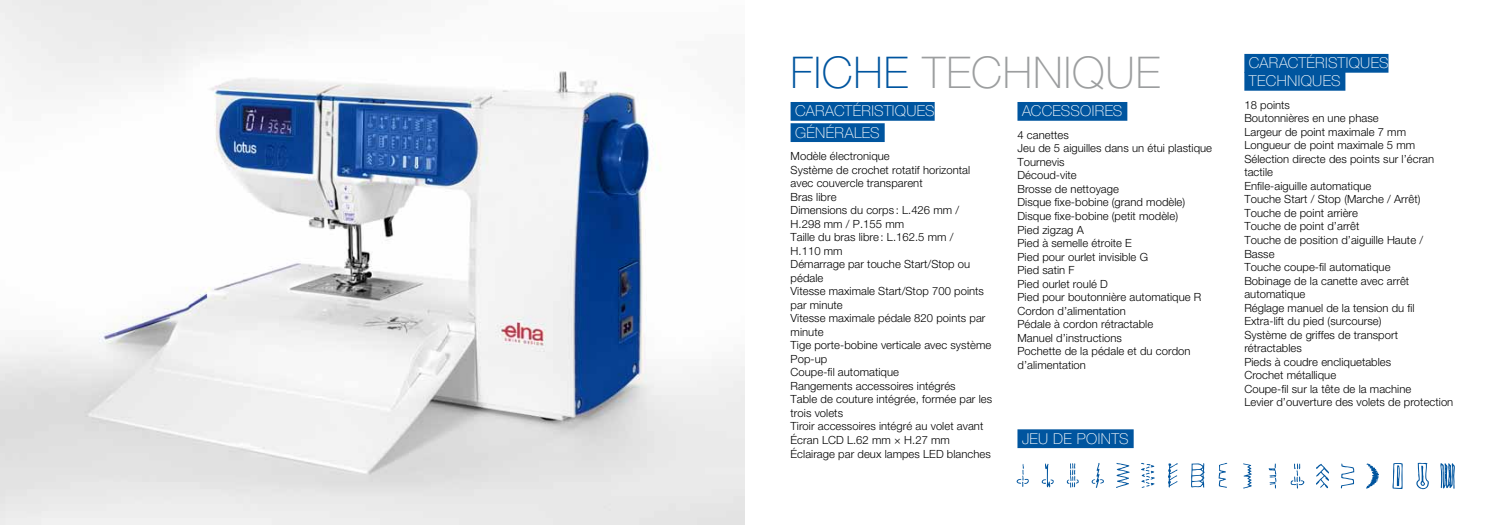
<style>
.page{position:relative;width:1489px;height:525px;background:#fff}
.page>*{position:absolute;margin:0;border:0;box-sizing:border-box;transform-origin:0 0}
.t1{font:100 43.75px "Helvetica Neue";color:#9c9e9f}
.t2{font:100 43.75px "Helvetica Neue";color:#00559f}
.t3{font:100 15px/21.2px "Helvetica Neue";letter-spacing:.02em;color:#fff}
.t4{font:300 11.25px/13.5px "Helvetica Neue";letter-spacing:.005em;color:#000}
</style>
<div class="page">
<img style="left:0;top:0;width:744px;height:524px">
<div style="left:790px;top:102px;width:144px;height:19px;background:#00559f"></div>
<div style="left:790px;top:123px;width:94px;height:19px;background:#00559f"></div>
<div style="left:1017px;top:102px;width:110px;height:19px;background:#00559f"></div>
<div style="left:1244px;top:54px;width:144px;height:19px;background:#00559f"></div>
<div style="left:1244px;top:72px;width:101px;height:19px;background:#00559f"></div>
<div style="left:1017px;top:429px;width:116px;height:19px;background:#00559f"></div>
<svg style="left:1340px;top:463px;width:14px;height:25px"></svg>
<svg style="left:1416px;top:462px;width:12px;height:27px"></svg>
<svg style="left:1316px;top:463px;width:13px;height:25px"></svg>
<svg style="left:1392px;top:463px;width:10px;height:25px"></svg>
<svg style="left:1366px;top:463px;width:12px;height:25px"></svg>
<svg style="left:1440px;top:463px;width:14px;height:25px"></svg>
<svg style="left:1243px;top:463px;width:8px;height:25px"></svg>
<svg style="left:1290px;top:463px;width:14px;height:25px"></svg>
<svg style="left:1268px;top:463px;width:8px;height:25px"></svg>
<svg style="left:1218px;top:462px;width:9px;height:25px"></svg>
<svg style="left:1191px;top:463px;width:13px;height:24px"></svg>
<svg style="left:1168px;top:463px;width:9px;height:24px"></svg>
<svg style="left:1116px;top:463px;width:13px;height:25px"></svg>
<svg style="left:1091px;top:463px;width:12px;height:24px"></svg>
<svg style="left:1041px;top:463px;width:13px;height:24px"></svg>
<svg style="left:1016px;top:464px;width:13px;height:22px"></svg>
<svg style="left:1066px;top:463px;width:13px;height:24px"></svg>
<svg style="left:1141px;top:463px;width:13px;height:25px"></svg>
<h1 class="t2" style="left:790px;top:48px;width:61px">FICHE</h1>
<h1 class="t1" style="left:922px;top:48px;width:29px">TECHN</h1>
<h1 class="t1" style="left:1063px;top:48px;width:39px">IQUE</h1>
<h2 class="t3" style="left:795px;top:100px;width:111px">CARACTÉRISTIQUES<br>G ÉNÉRALES</h2>
<p class="t4" style="left:790px;top:149px;width:203px">Modèle électronique<br>Système de crochet rotatif horizontal avec couvercle transparent<br>Bras libre<br>Dimensions du corps : L.426 mm /<br>H.298 mm / P.155 mm<br>Taille du bras libre : L.162.5 mm /<br>H.110 mm<br>Démarrage par touche Start/Stop ou pédale<br>Vitesse maximale Start/Stop 700 points par minute<br>Vitesse maximale pédale 820 points par minute<br>Tige porte-bobine verticale avec système<br>Pop-up<br>Coupe-fil automatique<br>Rangements accessoires intégrés<br>Table de couture intégrée, formée par les trois volets<br>Tiroir accessoires intégré au volet avant écran LCD L.62 mm × H.27 mm<br>Éclairage par deux lampes LED blanches</p>
<h2 class="t3" style="left:1021px;top:100px;width:102px">ACCESSOIR ES</h2>
<p class="t4" style="left:1017px;top:128px;width:196px">4 canettes<br>Jeu de 5 aiguilles dans un étui plastique<br>Tournevis<br>Découd-vite<br>Brosse de nettoyage<br>Disque fixe-bobine (grand modèle)<br>Disque fixe-bobine (petit modèle)<br>Pied zigzag A<br>Pied à semelle étroite E<br>Pied pour ourlet invisible G<br>Pied satin F<br>Pied ourlet roulé D<br>Pied pour boutonnière automatique R<br>Cordon d’alimentation<br>Pédale à cordon rétractable<br>Manuel d’instructions<br>Pochette de la pédale et du cordon d’alimentation</p>
<h2 class="t3" style="left:1021px;top:427px;width:108px">JEU DE POINTS</h2>
<h2 class="t3" style="left:1248px;top:54px;width:111px;line-height:18px">CARACTÉRISTIQUES<br>TECHN</h2>
<h2 class="t3" style="left:1297px;top:70px;width:14px">IQUES</h2>
<p class="t4" style="left:1244px;top:98px;width:210px">18 points<br>Boutonnières en une phase<br>Largeur de point maximale 7 mm<br>Longueur de point maximale 5 mm<br>Sélection directe des points sur l’écran tactile<br>Enfile-aiguille automatique<br>Touche Start / Stop (Marche / Arrêt)<br>Touche de point arrière<br>Touche de point d’arrêt<br>Touche de position d’aiguille Haute /<br>Basse<br>Touche coupe-fil automatique<br>Bobinage de la canette avec arrêt automatique<br>Réglage manuel de la tension du fil<br>Extra-lift du pied (surcourse)<br>Système de griffes de transport rétractables<br>Pieds à coudre encliquetables<br>Crochet métallique<br>Coupe-fil sur la tête de la machine<br>Levier d’ouverture des volets de protection</p>
</div>
